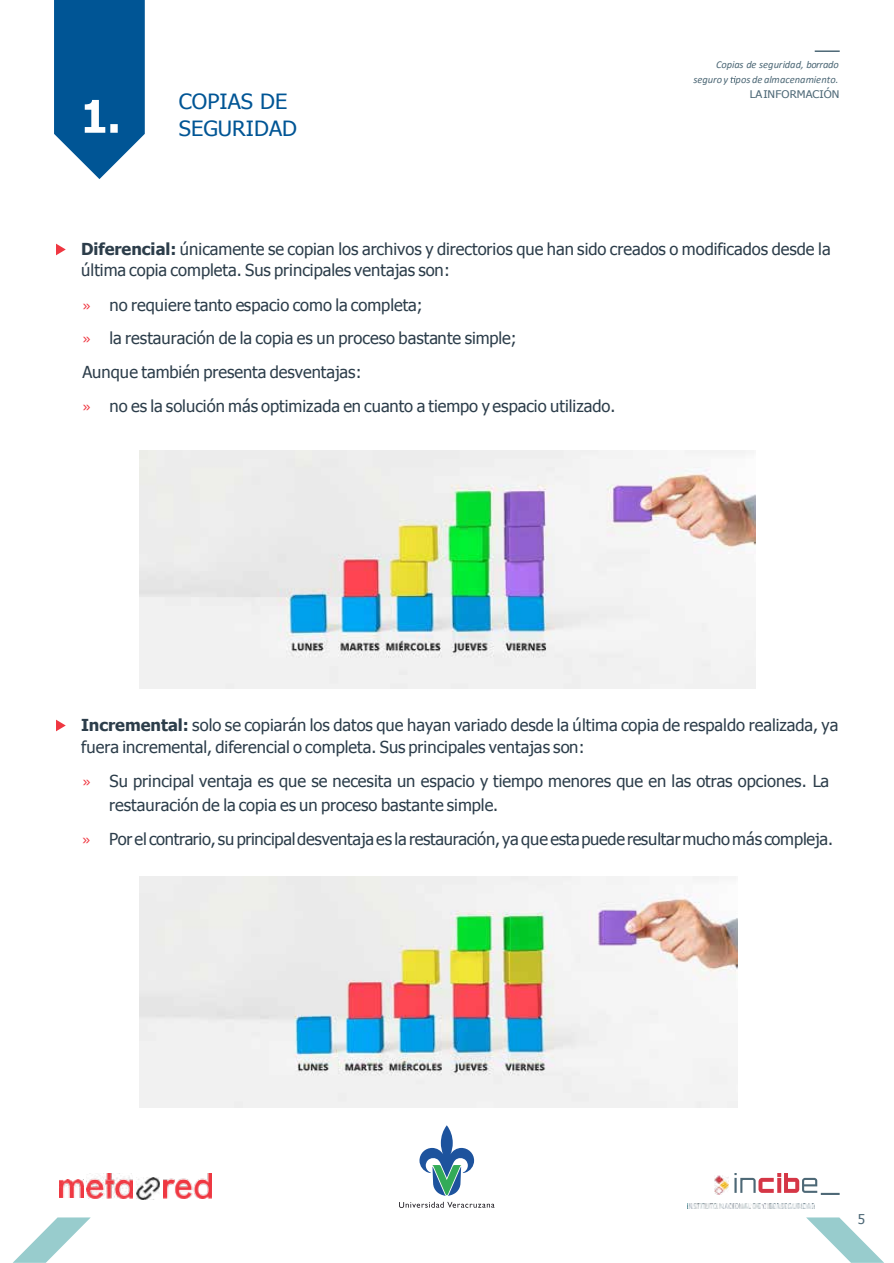
<style>
.page{position:relative;width:894px;height:1263px;background:#fff}
.page>*{position:absolute;margin:0;border:0;box-sizing:border-box;transform-origin:0 0}
.t1{font:21px/26.7px "Tahoma";color:#005595;scale:1.04 1}
.t2{font:16.5px/33.8px "Tahoma";color:#2c3d4a}
.t3{font:13.5px "Tahoma";color:#4d6876}
.t4{font:italic 10.5px/14.7px "Calibri";letter-spacing:-.015em;color:#4d6876;text-align:right}
.t5{font:10.5px "Tahoma";letter-spacing:.01em;color:#4d6876;scale:1.08 1}
.s1{font-weight:700}
.s2{font-family:"Segoe UI";color:#ef3741}
</style>
<div class="page">
<svg style="left:13px;top:1217px;width:78px;height:46px"></svg>
<svg style="left:806px;top:1217px;width:77px;height:46px"></svg>
<img style="left:687px;top:1204px;width:127px;height:5px">
<img style="left:137px;top:1178px;width:22px;height:22px">
<img style="left:86px;top:1174px;width:47px;height:24px">
<img style="left:163px;top:1174px;width:49px;height:24px">
<img style="left:60px;top:1180px;width:24px;height:18px">
<img style="left:714px;top:1176px;width:14px;height:19px">
<svg style="left:734px;top:1173px;width:105px;height:22px"></svg>
<svg style="left:730px;top:76px;width:5px;height:7px"></svg>
<svg style="left:56px;top:244px;width:10px;height:11px"></svg>
<svg style="left:56px;top:720px;width:10px;height:11px"></svg>
<hr style="left:814px;top:50px;width:25px;height:2px;background:#4d6876">
<img style="left:140px;top:451px;width:615px;height:237px">
<img style="left:140px;top:876px;width:597px;height:231px">
<svg style="left:54px;top:0;width:91px;height:179px"></svg>
<svg style="left:419px;top:1125px;width:55px;height:71px"></svg>
<svg style="left:399px;top:1202px;width:95px;height:6px"></svg>
<p class="t1" style="left:179px;top:87px;width:115px">COPIAS DE<br>SEGURIDAD</p>
<p class="t4" style="left:693px;top:57px;width:147px">Copias de seguridad, borrado seguro y pos de almacenamiento.</p>
<p class="t5" style="left:749px;top:87px;width:85px">LAINFORMACIÓN</p>
<p class="t2" style="left:81px;top:238px;width:750px;line-height:21.3px"><span class="s1">Diferencial:</span> únicamente se copian los archivos y directorios que han sido creados o modificados desde la última copia completa. Sus principales ventajas son:</p>
<p class="t2" style="left:82px;top:287px;width:534px"><span class="s2">»</span> no requiere tanto espacio como la completa;<br><span class="s2">»</span> la restauración de la copia es un proceso bastante simple;<br>Aunque también presenta desventajas:<br><span class="s2">»</span> no es la solución más optimizada en cuanto a tiempo y espacio utilizado.</p>
<p class="t2" style="left:81px;top:713px;width:758px;line-height:21.8px"><span class="s1">Incremental:</span> solo se copiarán los datos que hayan variado desde la última copia de respaldo realizada, ya fuera incremental, diferencial o completa. Sus principales ventajas son:</p>
<p class="t2" style="left:109px;top:768px;width:721px;line-height:24.5px;text-indent:-27px"><span class="s2">»</span> Su principal ventaja es que se necesita un espacio y tiempo menores que en las otras opciones. La restauración de la copia es un proceso bastante simple.</p>
<p class="t2" style="left:82px;top:821px;width:752px"><span class="s2">»</span> Porel contrario,su principaldesventajaes la restauración,yaque estapuederesultarmuchomás compleja.</p>
<p class="t3" style="left:857px;top:1210px;width:9px">5</p>
</div>
